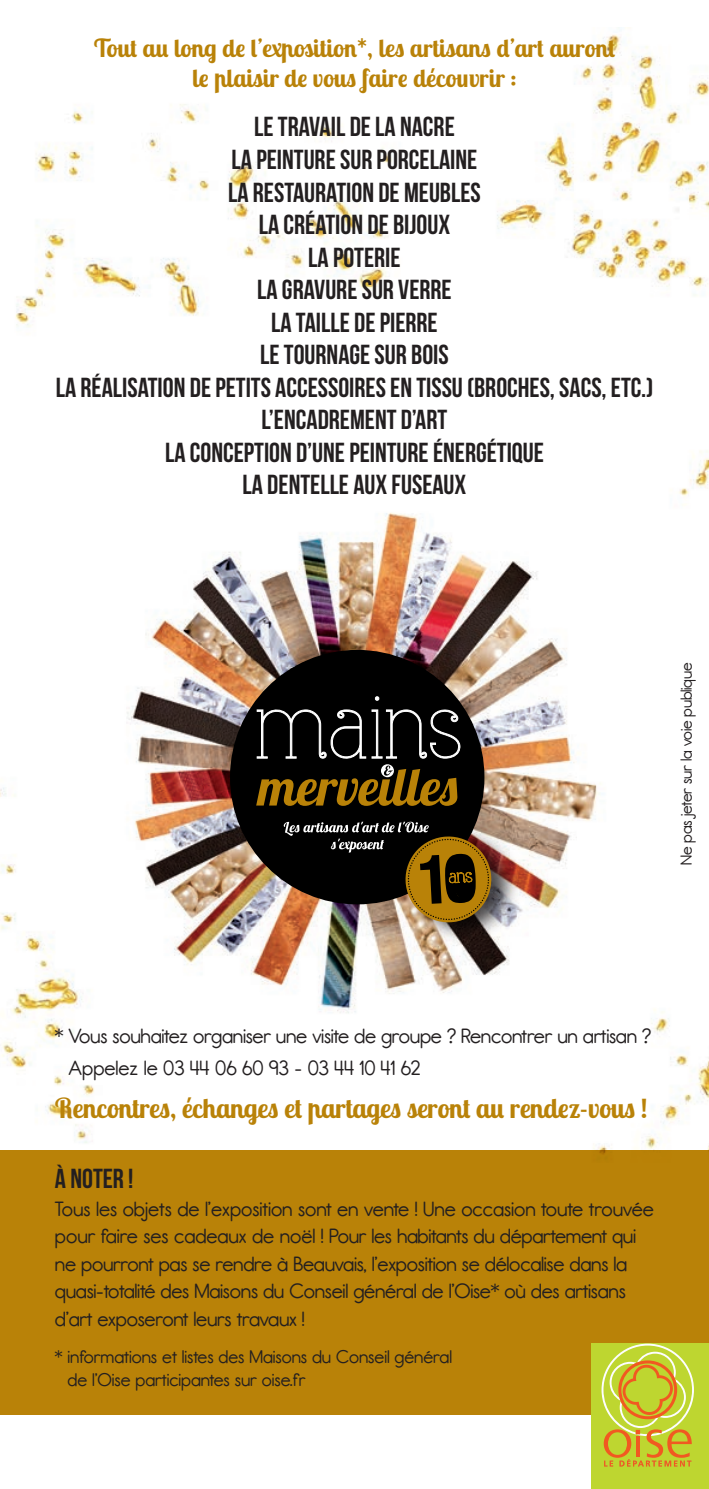
<style>
.page{position:relative;width:709px;height:1489px;background:#fff}
.page>*{position:absolute;margin:0;border:0;box-sizing:border-box;transform-origin:0 0}
.t1{font:27.5px/32.5px "Bebas Neue";color:#231f20;text-align:center}
.t2{font:700 27.5px "Lobster Two";letter-spacing:-.02em;color:#b98208}
.t3{font:700 25px/30px "Lobster Two";letter-spacing:-.005em;color:#b98208;text-align:center}
.t4{font:22.5px/27.5px "Report";letter-spacing:-.01em;color:#231f20}
.t5{font:20px/22.5px "Report";color:#231f20}
.t6{font:17.5px "Report";letter-spacing:-.01em;color:#231f20}
</style>
<div class="page">
<div style="left:0;top:1150px;width:709px;height:264px;background:#b98208"></div>
<img style="left:0;top:34px;width:709px;height:1121px">
<img style="left:107px;top:417px;width:506px;height:675px">
<div style="left:230px;top:650px;width:254px;height:254px;background:#000;border-radius:50%"></div>
<svg style="left:256px;top:696px;width:206px;height:109px"></svg>
<img style="left:398px;top:820px;width:128px;height:128px">
<svg style="left:284px;top:821px;width:210px;height:104px"></svg>
<div style="left:591px;top:1343px;width:118px;height:145px;background:#bed630"></div>
<svg style="left:601px;top:1343px;width:93px;height:123px"></svg>
<hr style="left:636px;top:1436px;width:4px;height:20px;background:#f15921">
<p class="t3" style="left:94px;top:33px;width:523px">Tout au long de l’exposition*, les artisans d’art auront le plaisir de vous faire découvrir :</p>
<p class="t1" style="left:56px;top:110px;width:599px">LE TRAVAIL DE LA NACRE<br>LA PEINTURE SUR PORCELAINE<br>LA RESTAURATION DE MEUBLES<br>LA CRÉATION DE BIJOUX<br>LA POTERIE<br>LA GRAVURE SUR VERRE<br>LA TAILLE DE PIERRE<br>LE TOURNAGE SUR BOIS<br>LA RÉALISATION DE PETITS ACCESSOIRES EN TISSU (BROCHES, SACS, ETC.)<br>L’ENCADREMENT D’ART<br>LA CONCEPTION D’UNE PEINTURE ÉNERGÉTIQUE<br>LA DENTELLE AUX FUSEAUX</p>
<p class="t6" style="left:678px;top:865px;width:204px;rotate:-90deg">Ne pas jeter sur la voie publique</p>
<p class="t4" style="left:69px;top:1020px;width:584px;line-height:32px;text-indent:-14px">* Vous souhaitez organiser une visite de groupe ? Rencontrer un artisan ?<br>Appelez le 03 44 06 60 93 - 03 44 10 41 62</p>
<p class="t2" style="left:55px;top:1090px;width:594px">Rencontres, échanges et partages seront au rendez-vous !</p>
<p class="t1" style="left:55px;top:1161px;width:80px">À NOTER !</p>
<p class="t4" style="left:55px;top:1195px;width:600px">Tous les objets de l’exposition sont en vente ! Une occasion toute trouvée pour faire ses cadeaux de noël ! Pour les habitants du département qui ne pourront pas se rendre à Beauvais, l’exposition se délocalise dans la quasi-totalité des Maisons du Conseil général de l’Oise* où des artisans d’art exposeront leurs travaux !</p>
<p class="t5" style="left:68px;top:1345px;width:386px;text-indent:-13px">* informations et listes des Maisons du Conseil général de l’Oise participantes sur oise.fr</p>
</div>
